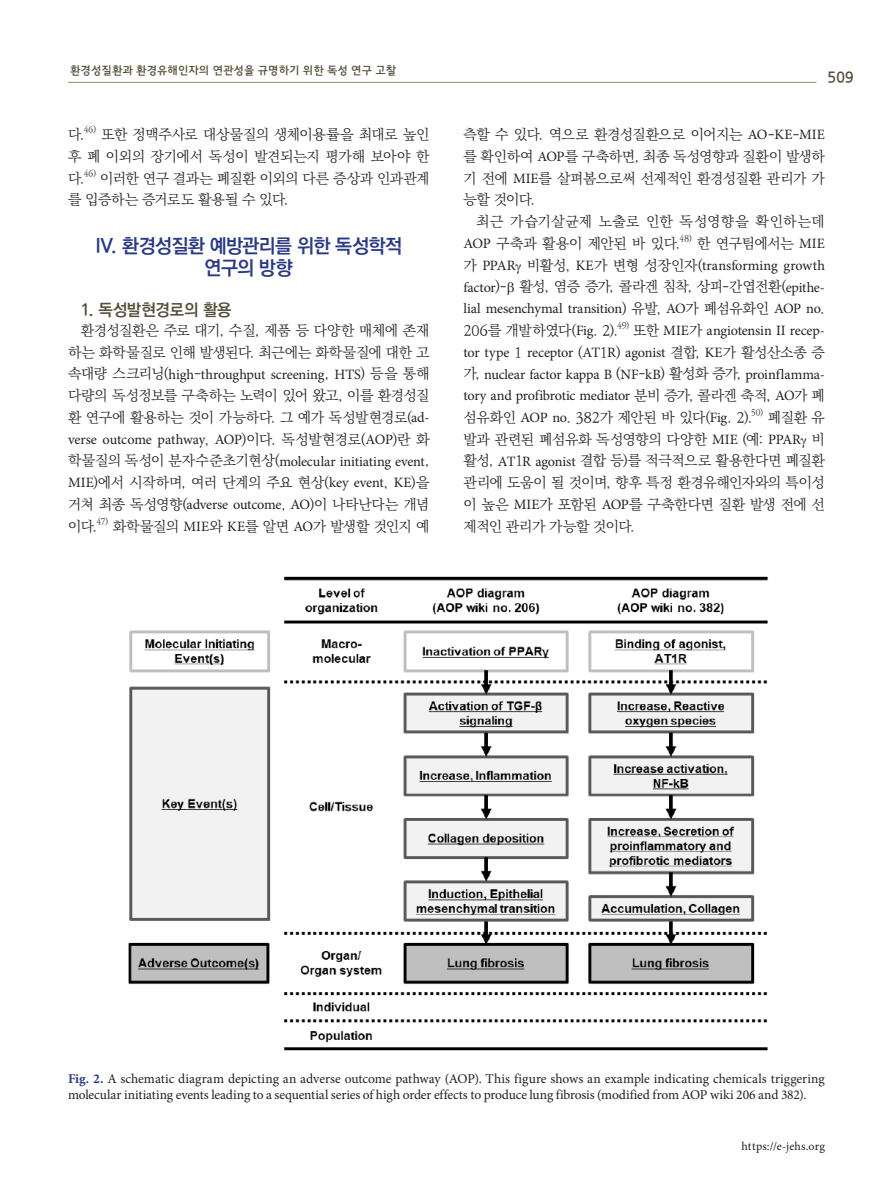
<style>
.page{position:relative;width:893px;height:1191px;background:#fff}
.page>*{position:absolute;margin:0;border:0;box-sizing:border-box;transform-origin:0 0}
.t1{font:700 19.5px/21.8px "Ko Pub Dotum";letter-spacing:-.03em;color:#2a3a85;text-align:center}
.t2{font:700 16.5px "Ko Pub World Dotum";letter-spacing:-.005em;color:#56513c}
.t3{font:15px "Jeju Gothic";color:#56513c}
.t4{font:300 14.25px/21.8px "Ko Pub Batang";letter-spacing:-.025em;color:#231f20;text-align:justify}
.t5{font:14.25px/21.8px "Minion Pro";letter-spacing:-.01em;color:#231f20}
.t6{font:300 14.25px/21.8px "Ko Pub Batang";letter-spacing:.02em;color:#231f20}
.t7{font:300 14.25px "Ko Pub Batang";letter-spacing:-.005em;color:#231f20}
.t8{font:13.5px/16.5px "Minion Pro";letter-spacing:-.005em;color:#231f20}
.t9{font:12px "Minion Pro";letter-spacing:.01em;color:#231f20}
.t10{font:11.25px "Jeju Gothic";letter-spacing:.01em;color:#56513c}
.t11{font:300 8.25px "Ko Pub Batang";letter-spacing:.015em;color:#231f20}
.s1{font-family:"Ko Pub Batang";font-weight:300}
.s2{font-family:"Minion Pro";font-weight:400}
.s3{font-weight:700;color:#2a3a85}
</style>
<div class="page">
<hr style="left:68px;top:82px;width:748px;height:1px;background:#988d6d">
<img style="left:128px;top:576px;width:640px;height:475px">
<p class="t10" style="left:70px;top:65px;width:328px">환경성질환과 환경유해인자의 연관성을 규명하기 위한 독성 연구 고찰</p>
<p class="t4" style="left:68px;top:124px;width:18px">다.</p>
<p class="t11" style="left:84px;top:126px;width:14px">46)</p>
<p class="t4" style="left:68px;top:124px;width:363px;text-indent:33px">또한 정맥주사로 대상물질의 생체이용률을 최대로 높인 후 폐 이외의 장기에서 독성이 발견되는지 평가해 보아야 한 다.</p>
<p class="t11" style="left:84px;top:169px;width:14px">46)</p>
<p class="t4" style="left:68px;top:168px;width:363px;text-indent:32px">이러한 연구 결과는 폐질환 이외의 다른 증상과 인과관계 를 입증하는 증거로도 활용될 수 있다.</p>
<h1 class="t1" style="left:95px;top:236px;width:308px">IV. 환경성질환 예방관리를 위한 독성학적 연구의 방향</h1>
<p class="t2" style="left:81px;top:298px;width:152px">1. 독성발현경로의 활용</p>
<p class="t4" style="left:68px;top:320px;width:363px;text-align:right">환경성질환은 주로 대기, 수질, 제품 등 다양한 매체에 존재 하는 화학물질로 인해 발생된다. 최근에는 화학물질에 대한 고</p>
<p class="t5" style="left:68px;top:363px;width:363px"><span class="s1">속대량 스크리닝(</span>high<span class="s1">-</span>throughput screening<span class="s1">,</span> HTS<span class="s1">) 등을 통해</span></p>
<p class="t4" style="left:68px;top:385px;width:363px">다량의 독성정보를 구축하는 노력이 있어 왔고, 이를 환경성질 환 연구에 활용하는 것이 가능하다. 그 예가 독성발현경로(<span class="s2">ad-</span></p>
<p class="t5" style="left:68px;top:428px;width:363px">verse outcome pathway<span class="s1">,</span> AOP<span class="s1">)이다. 독성발현경로(</span>AOP<span class="s1">)란 화 학물질의 독성이 분자수준초기현상(</span>molecular initiating event<span class="s1">,</span></p>
<p class="t4" style="left:68px;top:472px;width:363px"><span class="s2">MIE</span>)에서 시작하며, 여러 단계의 주요 현상(<span class="s2">key event</span>, <span class="s2">KE</span>)을 거쳐 최종 독성영향(<span class="s2">adverse outcome</span>, <span class="s2">AO</span>)이 나타난다는 개념 이다.</p>
<p class="t11" style="left:96px;top:517px;width:13px">47)</p>
<p class="t4" style="left:113px;top:516px;width:318px">화학물질의 <span class="s2">MIE</span>와 <span class="s2">KE</span>를 알면 <span class="s2">AO</span>가 발생할 것인지 예</p>
<p class="t3" style="left:827px;top:71px;width:28px">509</p>
<p class="t4" style="left:463px;top:124px;width:363px">측할 수 있다. 역으로 환경성질환으로 이어지는 <span class="s2">AO</span>-<span class="s2">KE</span>-<span class="s2">MIE </span>를 확인하여 <span class="s2">AOP</span>를 구축하면, 최종 독성영향과 질환이 발생하 기 전에 <span class="s2">MIE</span>를 살펴봄으로써 선제적인 환경성질환 관리가 가 능할 것이다.</p>
<p class="t6" style="left:463px;top:211px;width:363px;text-indent:13px">최근 가습기살균제 노출로 인한 독성영향을 확인하는데<br><span class="s2">AOP</span> 구축과 활용이 제안된 바 있다.</p>
<p class="t11" style="left:679px;top:234px;width:14px">48)</p>
<p class="t4" style="left:697px;top:233px;width:129px">한 연구팀에서는 <span class="s2">MIE</span></p>
<p class="t5" style="left:463px;top:254px;width:363px"><span class="s1">가</span> PPAR <span class="s1">비활성,</span> KE<span class="s1">가 변형 성장인자(</span>transforming growth</p>
<p class="t4" style="left:463px;top:276px;width:363px"><span class="s2">factor</span>)- 활성, 염증 증가, 콜라겐 침착, 상피-간엽전환(<span class="s2">epithe-</span></p>
<p class="t5" style="left:463px;top:298px;width:363px">lial mesenchymal transition<span class="s1">) 유발,</span> AO<span class="s1">가 폐섬유화인</span> AOP no<span class="s1">.</span></p>
<p class="t7" style="left:463px;top:323px;width:156px">206를 개발하였다(<span class="s2">Fig</span>. 2).</p>
<p class="t11" style="left:617px;top:321px;width:13px">49)</p>
<p class="t5" style="left:463px;top:320px;width:363px;text-align:justify;text-indent:170px"><span class="s1">또한</span> MIE<span class="s1">가</span> angiotensin II recep&shy;tor type <span class="s1">1</span> receptor <span class="s1">(</span>AT<span class="s1">1</span>R<span class="s1">)</span> agonist <span class="s1">결합,</span> KE<span class="s1">가 활성산소종 증 가,</span> nuclear factor kappa B <span class="s1">(</span>NF<span class="s1">-</span>kB<span class="s1">) 활성화 증가,</span> proinflamma&shy;tory and profibrotic mediator <span class="s1">분비 증가, 콜라겐 축적,</span> AO<span class="s1">가 폐</span></p>
<p class="t4" style="left:463px;top:407px;width:290px">섬유화인 <span class="s2">AOP no</span>. 382가 제안된 바 있다(<span class="s2">Fig</span>. 2).</p>
<p class="t11" style="left:751px;top:408px;width:13px">50)</p>
<p class="t4" style="left:463px;top:407px;width:363px;text-indent:304px">폐질환 유 발과 관련된 폐섬유화 독성영향의 다양한 <span class="s2">MIE</span> (예: <span class="s2">PPAR</span> 비 활성, <span class="s2">AT</span>1<span class="s2">R agonist</span> 결합 등)를 적극적으로 활용한다면 폐질환 관리에 도움이 될 것이며, 향후 특정 환경유해인자와의 특이성 이 높은 <span class="s2">MIE</span>가 포함된 <span class="s2">AOP</span>를 구축한다면 질환 발생 전에 선 제적인 관리가 가능할 것이다.</p>
<p class="t8" style="left:68px;top:1070px;width:758px"><span class="s3">Fig. 2.</span> A schematic diagram depicting an adverse outcome pathway (AOP). This figure shows an example indicating chemicals triggering molecular initiating events leading to a sequential series of high order effects to produce lung fibrosis (modified from AOP wiki 206 and 382).</p>
<p class="t9" style="left:742px;top:1138px;width:85px">https://e-jehs.org</p>
</div>
